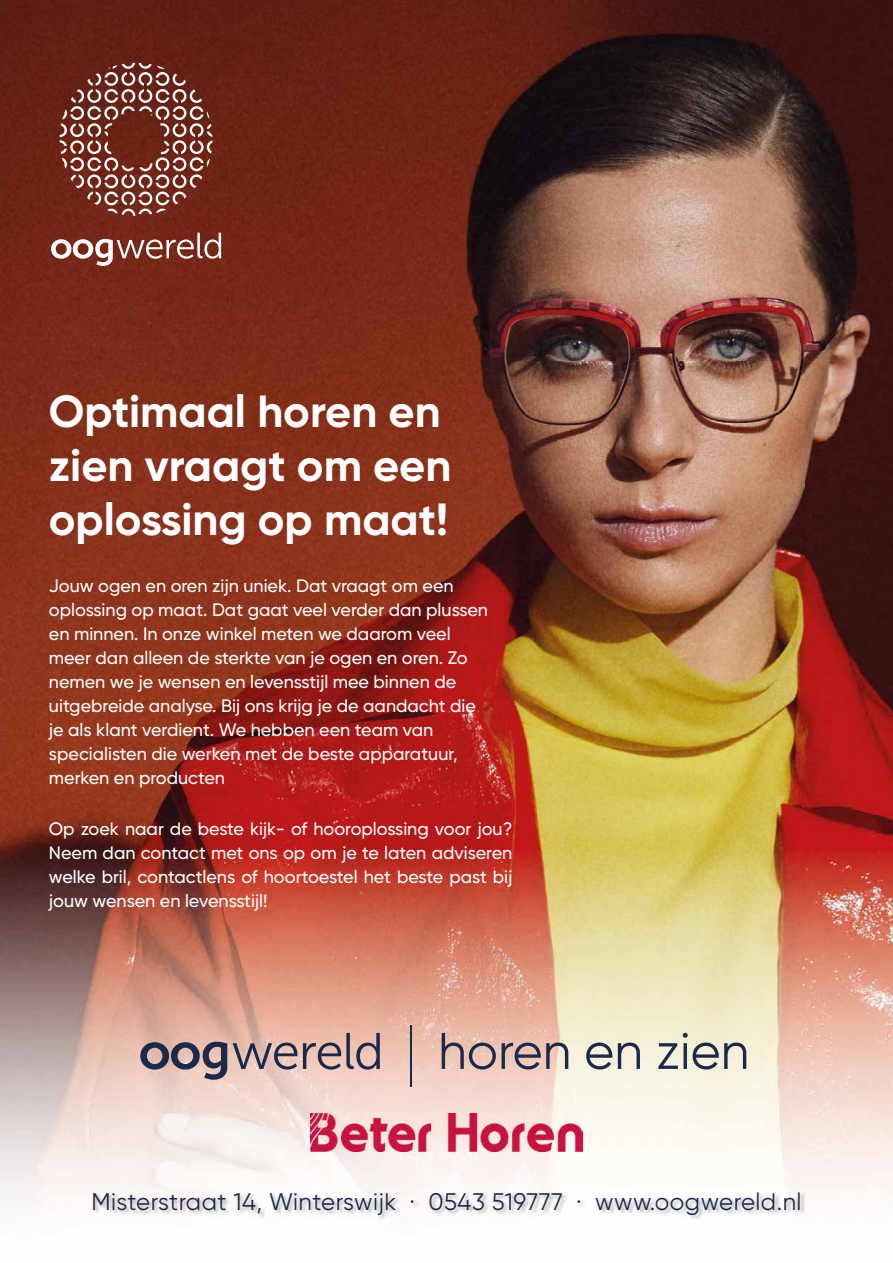
<style>
.page{position:relative;width:893px;height:1263px;background:#fff}
.page>*{position:absolute;margin:0;border:0;box-sizing:border-box;transform-origin:0 0}
.t1{font:51.45px "Gilroy";color:#1b294a}
.t2{font:700 45px/54px "Gilroy";color:#fff}
.t3{font:24px "Gilroy";letter-spacing:.02em;color:#1b294a}
.t4{font:500 18px/24px "Gilroy";color:#fff}
</style>
<div class="page">
<img style="left:0;top:0;width:893px;height:1200px">
<svg style="left:60px;top:63px;width:152px;height:153px;background:#854b3f"></svg>
<svg style="left:51px;top:233px;width:170px;height:33px"></svg>
<svg style="left:140px;top:1042px;width:87px;height:38px;background:#928389"></svg>
<svg style="left:233px;top:1042px;width:64px;height:27px;background:#a49092"></svg>
<svg style="left:303px;top:1033px;width:77px;height:36px;background:#b09593"></svg>
<hr style="left:410px;top:1025px;width:2px;height:62px;background:#1b294a">
<img style="left:92px;top:1191px;width:714px;height:28px">
<img style="left:310px;top:1113px;width:273px;height:38px">
<h2 class="t2" style="left:49px;top:384px;width:404px">Optimaal horen en zien vraagt om een oplossing op maat!</h2>
<p class="t4" style="left:49px;top:574px;width:441px">Jouw ogen en oren zijn uniek. Dat vraagt om een oplossing op maat. Dat gaat veel verder dan plussen en minnen. In onze winkel meten we daarom veel meer dan alleen de sterkte van je ogen en oren. Zo nemen we je wensen en levensstijl mee binnen de uitgebreide analyse. Bij ons krijg je de aandacht die je als klant verdient. We hebben een team van specialisten die werken met de beste apparatuur, merken en producten</p>
<p class="t4" style="left:49px;top:817px;width:465px;text-align:justify">Op zoek naar de beste kijk- of hooroplossing voor jou?<br>Neem dan contact met ons op om je te laten adviseren welke bril, contactlens of hoortoestel het beste past bij jouw wensen en levensstijl!</p>
<h1 class="t1" style="left:438px;top:1019px;width:313px">horen en zien</h1>
<h3 class="t3" style="left:91px;top:1187px;width:711px">Misterstraat 14, Winterswijk · 0543 519777 · www.oogwereld.nl</h3>
</div>
